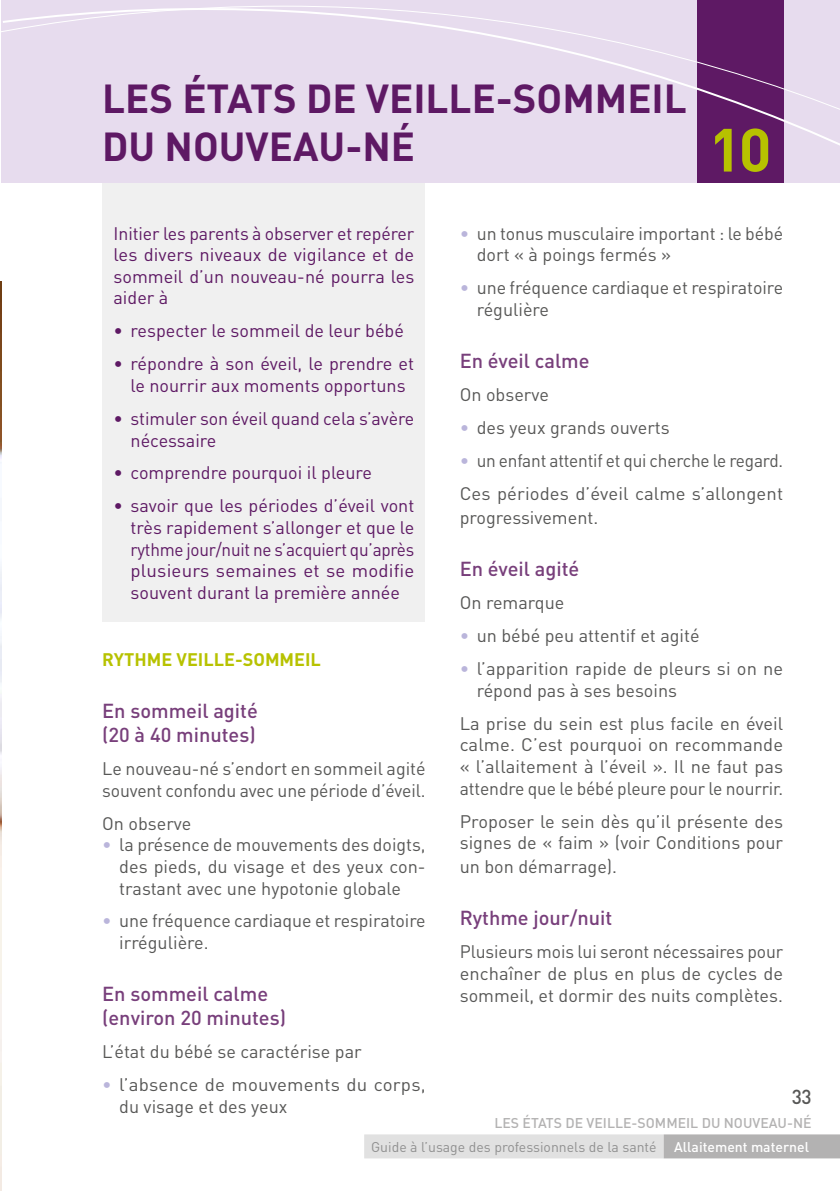
<style>
.page{position:relative;width:840px;height:1191px;background:#fff}
.page>*{position:absolute;margin:0;border:0;box-sizing:border-box;transform-origin:0 0}
.t1{font:700 60px "DIN";color:#b7c200}
.t2{font:40px/48px "DIN Bold Alternate";color:#5e1964}
.t3{font:500 20px/24px "DIN";color:#783f7b}
.t4{font:500 20px "DIN";color:#575756;scale:.95 1}
.t5{font:18px/21.6px "DIN";color:#575756}
.t6{font:18px/21.6px "DIN";color:#5e1964;text-align:justify}
.t7{font:18px/33px "DIN";color:#575756;scale:.96 1}
.t8{font:18px/21.6px "DIN";color:#575756;scale:1.04 1}
.t9{font:700 18px "DIN";color:#b7c200}
.t10{font:14px/24px "DIN";color:#909090;text-align:right}
.s1{color:#bab5db}
.s2{font-weight:500;color:#b3b2b2}
.s3{font-weight:500;color:#fff}
</style>
<div class="page">
<div style="left:102px;top:160px;width:322px;height:462px;background:#f0f0f0"></div>
<div style="left:364px;top:1134px;width:299px;height:24px;background:#e1e1e1"></div>
<div style="left:663px;top:1134px;width:176px;height:24px;background:#b3b2b2"></div>
<div style="left:1px;top:0;width:838px;height:183px;background:#e7dcee"></div>
<div style="left:696px;top:0;width:86px;height:183px;background:#5e1964"></div>
<svg style="left:1px;top:6px;width:838px;height:152px"></svg>
<img style="left:0;top:282px;width:1px;height:909px">
<h2 class="t2" style="left:102px;top:72px;width:586px">LES ÉTATS DE VEILLE-SOMMEIL<br>DU NOUVEAU-NÉ</h2>
<h1 class="t1" style="left:708px;top:111px;width:64px">10</h1>
<p class="t6" style="left:113px;top:222px;width:302px">Initier les parents à observer et repérer les divers niveaux de vigilance et de sommeil d’un nouveau-né pourra les aider à</p>
<p class="t6" style="left:113px;top:320px;width:292px">• respecter le sommeil de leur bébé</p>
<p class="t6" style="left:113px;top:353px;width:302px;text-align:center">• répondre à son éveil, le prendre et le nourrir aux moments opportuns</p>
<p class="t6" style="left:130px;top:407px;width:285px;text-indent:-17px">• stimuler son éveil quand cela s’avère nécessaire</p>
<p class="t6" style="left:113px;top:462px;width:260px">• comprendre pourquoi il pleure</p>
<p class="t6" style="left:130px;top:495px;width:285px;text-indent:-17px">• savoir que les périodes d’éveil vont très rapidement s’allonger et que le rythme jour/nuit ne s’acquiert qu’après plusieurs semaines et se modifie souvent durant la première année</p>
<p class="t5" style="left:476px;top:222px;width:308px;text-indent:-17px"><span class="s1">•</span> un tonus musculaire important : le bébé dort « à poings fermés »</p>
<p class="t5" style="left:476px;top:276px;width:308px;text-indent:-17px"><span class="s1">•</span> une fréquence cardiaque et respiratoire régulière</p>
<p class="t3" style="left:459px;top:348px;width:131px">En éveil calme</p>
<p class="t5" style="left:459px;top:383px;width:91px">On observe</p>
<p class="t5" style="left:459px;top:416px;width:211px"><span class="s1">•</span> des yeux grands ouverts</p>
<p class="t7" style="left:459px;top:443px;width:338px"><span class="s1">•</span> un enfant attentif et qui cherche le regard.<br>Ces périodes d’éveil calme s’allongent</p>
<p class="t5" style="left:459px;top:506px;width:140px">progressivement.</p>
<p class="t3" style="left:459px;top:556px;width:121px">En éveil agité</p>
<p class="t5" style="left:459px;top:591px;width:106px">On remarque</p>
<p class="t5" style="left:459px;top:624px;width:241px"><span class="s1">•</span> un bébé peu attentif et agité</p>
<p class="t5" style="left:476px;top:657px;width:308px;text-indent:-17px"><span class="s1">•</span> l’apparition rapide de pleurs si on ne répond pas à ses besoins</p>
<p class="t5" style="left:459px;top:712px;width:325px;text-align:justify">La prise du sein est plus facile en éveil calme. C’est pourquoi on recommande « l’allaitement à l’éveil ». Il ne faut pas attendre que le bébé pleure pour le nourrir.</p>
<p class="t5" style="left:459px;top:810px;width:325px">Proposer le sein dès qu’il présente des signes de « faim » (voir Conditions pour</p>
<p class="t5" style="left:459px;top:855px;width:159px">un bon démarrage).</p>
<p class="t3" style="left:459px;top:905px;width:154px">Rythme jour/nuit</p>
<p class="t5" style="left:459px;top:940px;width:325px;text-align:justify">Plusieurs mois lui seront nécessaires pour enchaîner de plus en plus de cycles de sommeil, et dormir des nuits complètes.</p>
<p class="t9" style="left:102px;top:647px;width:220px">RYTHME VEILLE-SOMMEIL</p>
<p class="t3" style="left:102px;top:698px;width:157px">En sommeil agité (20 à 40 minutes)</p>
<p class="t5" style="left:102px;top:757px;width:325px">Le nouveau-né s’endort en sommeil agité souvent confondu avec une période d’éveil.</p>
<p class="t5" style="left:102px;top:812px;width:91px">On observe</p>
<p class="t5" style="left:119px;top:833px;width:308px;text-align:justify;text-indent:-17px"><span class="s1">•</span> la présence de mouvements des doigts, des pieds, du visage et des yeux con&shy;trastant avec une hypotonie globale</p>
<p class="t5" style="left:119px;top:910px;width:308px;text-indent:-17px"><span class="s1">•</span> une fréquence cardiaque et respiratoire irrégulière.</p>
<p class="t3" style="left:102px;top:981px;width:185px">En sommeil calme (environ 20 minutes)</p>
<p class="t5" style="left:102px;top:1040px;width:261px">L’état du bébé se caractérise par</p>
<p class="t8" style="left:119px;top:1073px;width:296px;text-indent:-17px"><span class="s1">•</span> l’absence de mouvements du corps, du visage et des yeux</p>
<p class="t4" style="left:791px;top:1084px;width:22px">33</p>
<p class="t10" style="left:371px;top:1111px;width:441px"><span class="s2">LES ÉTATS DE VEILLE-SOMMEIL DU NOUVEAU-NÉ<br></span>Guide à l’usage des professionnels de la santé <span class="s3">Allaitement maternel</span></p>
</div>
